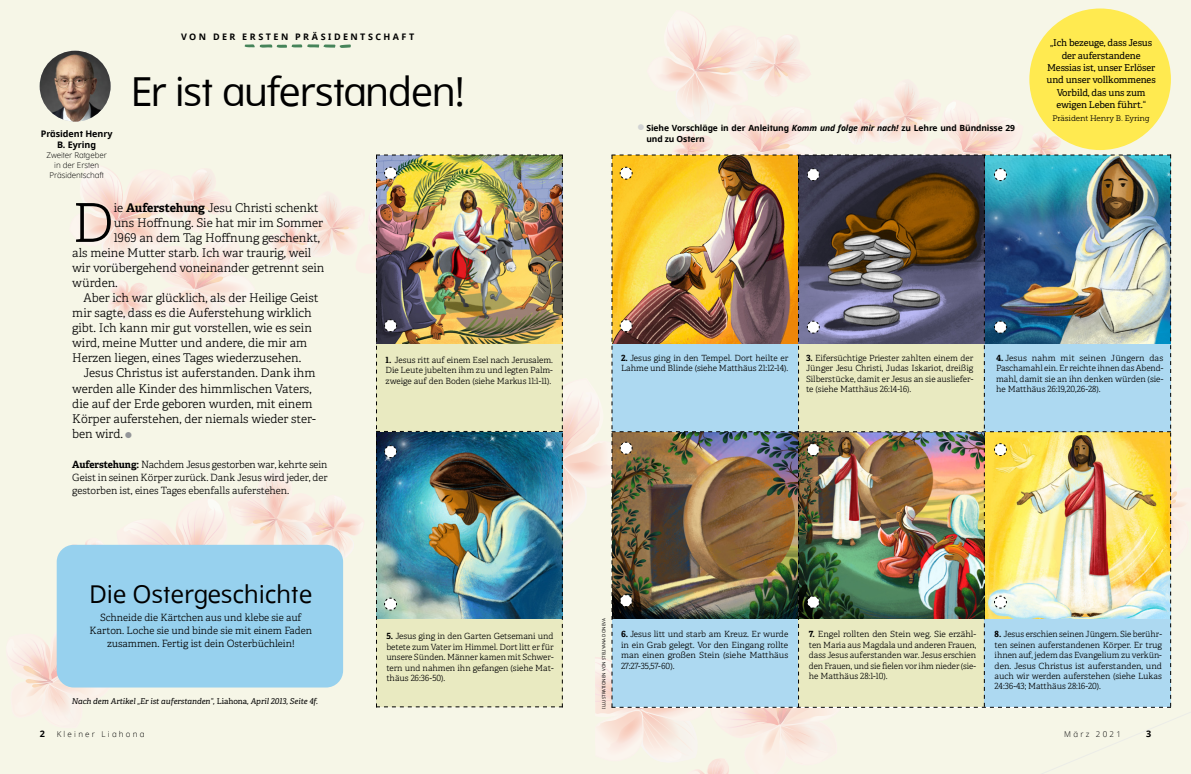
<style>
.page{position:relative;width:1191px;height:774px;background:#fff}
.page>*{position:absolute;margin:0;border:0;box-sizing:border-box;transform-origin:0 0}
.t1{font:300 53.6px "Helam Slablds Lat";color:#000}
.t2{font:40px "Dots Solidlds Lat";letter-spacing:-.04em;color:#000}
.t3{font:24.6px "Dots Solidlds Lat";letter-spacing:-.01em;color:#000}
.t4{font:300 12px "Helam Slablds Lat";letter-spacing:-.005em;color:#000}
.t5{font:300 10px/12.8px "Helam Slablds Lat";letter-spacing:-.005em;color:#000;text-align:center}
.t6{font:9.5px/12.4px "Helam Slablds Lat";letter-spacing:-.015em;color:#000;text-align:center}
.t7{font:9px "Dots Solid lds Lat Bold";letter-spacing:.26em;color:#000}
.t8{font:9px/10.5px "Dots Solid lds Lat Bold";letter-spacing:-.005em;color:#000;text-align:center}
.t9{font:300 8.5px/10.4px "Helam Slablds Lat";letter-spacing:-.005em;color:#000;text-align:justify}
.t10{font:8.5px/11px "Dots Solid lds Lat Bold";letter-spacing:-.01em;color:#000}
.t11{font:italic 8px "Helam Slablds Lat";color:#000}
.t12{font:300 8px/10px "Dots Solidlds Lat";letter-spacing:-.005em;color:#000;text-align:center}
.t13{font:300 8px "Dots Solidlds Lat";letter-spacing:.28em;color:#000}
.t14{font:8px "Museo Slablds Lat 300";letter-spacing:-.01em;color:#000}
.t15{font:4.5px "Dots Solidlds Lat";color:#000}
.s1{font-weight:700}
.s2{font-family:"Ding P Ilds Dpi";font-weight:400;font-size:8.5px;color:#939598}
.s3{font-family:"Dots Solidlds Lat";font-weight:700;font-style:italic}
.s4{font-style:normal}
</style>
<div class="page">
<div style="left:566px;top:0;width:605px;height:10px;background:#f6f6e7"></div>
<img style="left:4px;top:10px;width:1187px;height:764px">
<p class="t7" style="left:181px;top:30px;width:235px">VON DER ERSTEN PRÄSIDENTSCHAFT</p>
<p class="t8" style="left:41px;top:129px;width:73px">Präsident Henry<br>B. Eyring</p>
<p class="t12" style="left:46px;top:150px;width:62px">Zweiter Ratgeber in der Ersten<br>Präsidentschaft</p>
<h2 class="t2" style="left:130px;top:62px;width:336px">Er ist auferstanden!</h2>
<h1 class="t1" style="left:72px;top:181px;width:43px">D</h1>
<h3 class="t4" style="left:114px;top:198px;width:206px">ie <span class="s1">Auferstehung</span> Jesu Christi schenkt</h3>
<h3 class="t4" style="left:114px;top:213px;width:211px">uns Hoffnung. Sie hat mir im Sommer</h3>
<h3 class="t4" style="left:114px;top:228px;width:208px">1969 an dem Tag Hoffnung geschenkt,</h3>
<h3 class="t4" style="left:72px;top:243px;width:240px">als meine Mutter starb. Ich war traurig, weil</h3>
<h3 class="t4" style="left:72px;top:258px;width:254px">wir vorübergehend voneinander getrennt sein</h3>
<h3 class="t4" style="left:72px;top:273px;width:47px">würden.</h3>
<h3 class="t4" style="left:84px;top:289px;width:236px">Aber ich war glücklich, als der Heilige Geist</h3>
<h3 class="t4" style="left:72px;top:304px;width:241px">mir sagte, dass es die Auferstehung wirklich</h3>
<h3 class="t4" style="left:72px;top:319px;width:241px">gibt. Ich kann mir gut vorstellen, wie es sein</h3>
<h3 class="t4" style="left:72px;top:334px;width:236px">wird, meine Mutter und andere, die mir am</h3>
<h3 class="t4" style="left:72px;top:349px;width:230px">Herzen liegen, eines Tages wiederzusehen.</h3>
<h3 class="t4" style="left:84px;top:364px;width:233px">Jesus Christus ist auferstanden. Dank ihm</h3>
<h3 class="t4" style="left:72px;top:379px;width:241px">werden alle Kinder des himmlischen Vaters,</h3>
<h3 class="t4" style="left:72px;top:394px;width:242px">die auf der Erde geboren wurden, mit einem</h3>
<h3 class="t4" style="left:72px;top:409px;width:245px">Körper auferstehen, der niemals wieder ster-</h3>
<h3 class="t4" style="left:72px;top:424px;width:61px">ben wird. <span class="s2">●</span></h3>
<p class="t5" style="left:72px;top:458px;width:257px;text-align:justify"><span class="s1">Auferstehung:</span> Nachdem Jesus gestorben war, kehrte sein Geist in seinen Körper zurück. Dank Jesus wird jeder, der gestorben ist, eines Tages ebenfalls auferstehen.</p>
<p class="t9" style="left:386px;top:354px;width:169px"><span class="s1">1.</span> Jesus ritt auf einem Esel nach Jerusalem.<br>Die Leute jubelten ihm zu und legten Palm&shy;zweige auf den Boden (siehe Markus 11:1-11).</p>
<p class="t10" style="left:646px;top:122px;width:370px">Siehe Vorschläge in der Anleitung <span class="s3">Komm und folge mir nach!</span> zu Lehre und Bündnisse 29 und zu Ostern</p>
<p class="t6" style="left:1046px;top:37px;width:111px">„Ich bezeuge, dass Jesus der auferstandene<br>Messias ist, unser Erlöser und unser vollkommenes<br>Vorbild, das uns zum ewigen Leben führt.“</p>
<p class="t14" style="left:1052px;top:112px;width:99px">Präsident Henry B. Eyring</p>
<p class="t9" style="left:621px;top:352px;width:169px"><span class="s1">2.</span> Jesus ging in den Tempel. Dort heilte er<br>Lahme und Blinde (siehe Matthäus 21:12-14).</p>
<p class="t9" style="left:806px;top:352px;width:169px"><span class="s1">3.</span> Eifersüchtige Priester zahlten einem der Jünger Jesu Christi, Judas Iskariot, dreißig Silberstücke, damit er Jesus an sie ausliefer&shy;te (siehe Matthäus 26:14-16).</p>
<p class="t9" style="left:996px;top:352px;width:169px"><span class="s1">4.</span> Jesus nahm mit seinen Jüngern das Paschamahl ein. Er reichte ihnen das Abend&shy;mahl, damit sie an ihn denken würden (sie&shy;he Matthäus 26:19,20,26-28).</p>
<h3 class="t3" style="left:89px;top:576px;width:225px">Die Ostergeschichte</h3>
<p class="t5" style="left:90px;top:611px;width:224px">Schneide die Kärtchen aus und klebe sie auf<br>Karton. Loche sie und binde sie mit einem Faden zusammen. Fertig ist dein Osterbüchlein!</p>
<p class="t11" style="left:72px;top:694px;width:248px">Nach dem Artikel „Er ist auferstanden“, <span class="s4">Liahona</span>, April 2013, Seite 4f.</p>
<p class="t15" style="left:600px;top:709px;width:92px;rotate:-90deg">ILLUSTRATIONEN VON STELIYANA DONEVA</p>
<p class="t9" style="left:386px;top:631px;width:169px"><span class="s1">5.</span> Jesus ging in den Garten Getsemani und betete zum Vater im Himmel. Dort litt er für unsere Sünden. Männer kamen mit Schwer&shy;tern und nahmen ihn gefangen (siehe Mat&shy;thäus 26:36-50).</p>
<p class="t9" style="left:621px;top:629px;width:169px"><span class="s1">6.</span> Jesus litt und starb am Kreuz. Er wurde in ein Grab gelegt. Vor den Eingang rollte man einen großen Stein (siehe Matthäus 27:27-35,57-60).</p>
<p class="t9" style="left:994px;top:629px;width:169px"><span class="s1">8.</span> Jesus erschien seinen Jüngern. Sie berühr&shy;ten seinen auferstandenen Körper. Er trug ihnen auf, jedem das Evangelium zu verkün&shy;den. Jesus Christus ist auferstanden, und auch wir werden auferstehen (siehe Lukas 24:36-43; Matthäus 28:16-20).</p>
<p class="t9" style="left:809px;top:629px;width:169px"><span class="s1">7.</span> Engel rollten den Stein weg. Sie erzähl&shy;ten Maria aus Magdala und anderen Frauen, dass Jesus auferstanden war. Jesus erschien den Frauen, und sie fielen vor ihm nieder (sie&shy;he Matthäus 28:1-10).</p>
<p class="t7" style="left:40px;top:727px;width:7px">2</p>
<p class="t13" style="left:57px;top:728px;width:89px">Kleiner Liahona</p>
<p class="t13" style="left:1064px;top:728px;width:58px">März 2021</p>
<p class="t7" style="left:1146px;top:727px;width:7px">3</p>
</div>
